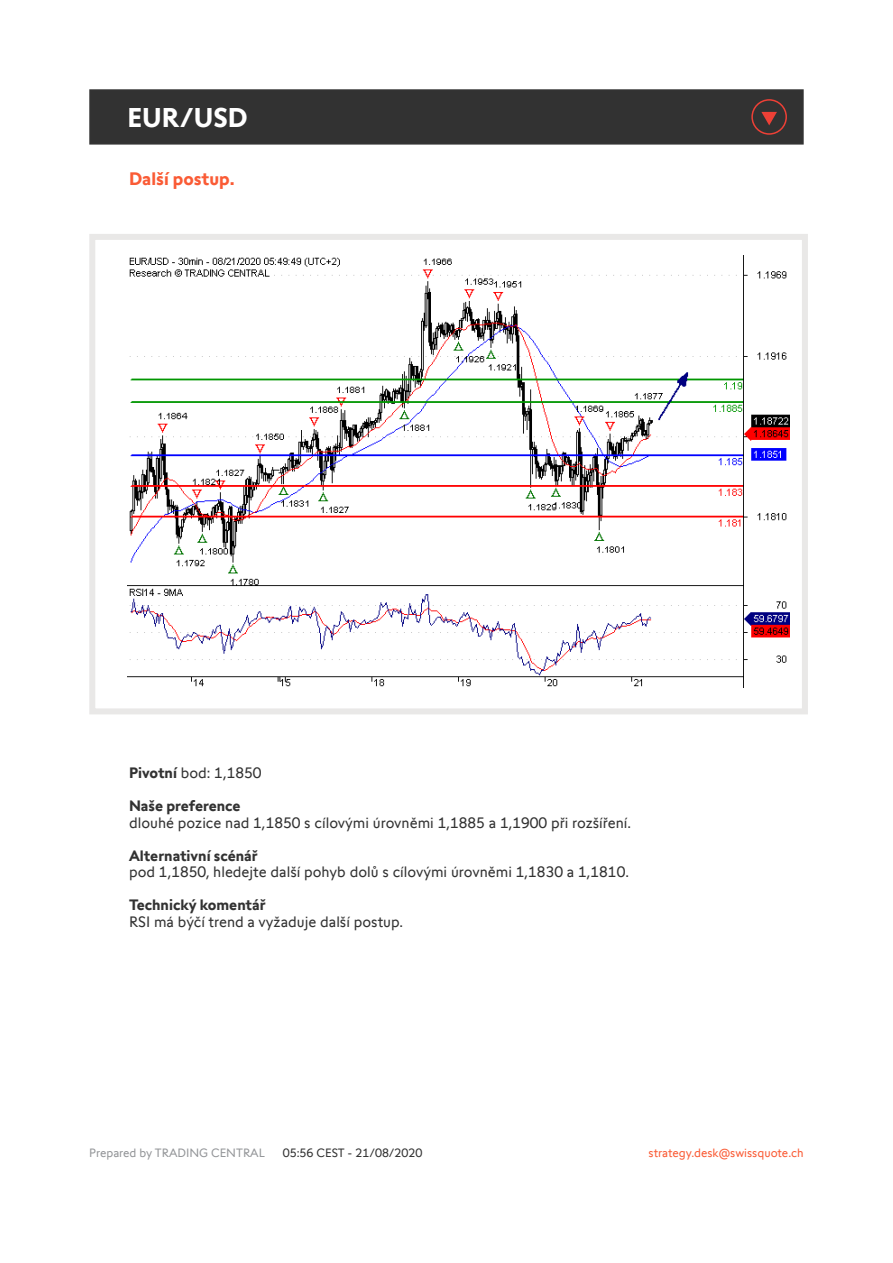
<style>
.page{position:relative;width:893px;height:1263px;background:#fff}
.page>*{position:absolute;margin:0;border:0;box-sizing:border-box;transform-origin:0 0}
.t1{font:700 27px "Swissquote CT";color:#fff}
.t2{font:700 18px "Swissquote CT";color:#fa5b35}
.t3{font:15px "Swissquote CT";color:#323232}
.t4{font:700 15px "Swissquote CT";color:#323232}
.t5{font:12px "Swissquote CT";color:#fa5b35}
.t6{font:12px "Swissquote CT";color:#939598}
.t7{font:12px "Swissquote CT";color:#323232}
.s1{font-weight:700}
</style>
<div class="page">
<div style="left:89px;top:234px;width:719px;height:480px;border:6px solid #e9e8e7"></div>
<div style="left:89px;top:89px;width:715px;height:56px;background:#323232;border:2px solid #323232"></div>
<img style="left:128px;top:255px;width:661px;height:432px">
<svg style="left:751px;top:99px;width:36px;height:36px"></svg>
<h1 class="t1" style="left:128px;top:101px;width:122px">EUR/USD</h1>
<p class="t2" style="left:129px;top:168px;width:107px">Další postup.</p>
<p class="t3" style="left:129px;top:764px;width:134px"><span class="s1">Pivotní</span> bod: 1,1850</p>
<p class="t4" style="left:129px;top:797px;width:113px">Naše preference</p>
<p class="t3" style="left:129px;top:814px;width:503px">dlouhé pozice nad 1,1850 s cílovými úrovněmi 1,1885 a 1,1900 při rozšíření.</p>
<p class="t4" style="left:129px;top:846px;width:130px">Alternativní scénář</p>
<p class="t3" style="left:129px;top:863px;width:501px">pod 1,1850, hledejte další pohyb dolů s cílovými úrovněmi 1,1830 a 1,1810.</p>
<p class="t4" style="left:129px;top:896px;width:138px">Technický komentář</p>
<p class="t3" style="left:129px;top:913px;width:276px">RSI má býčí trend a vyžaduje další postup.</p>
<p class="t6" style="left:89px;top:1145px;width:177px">Prepared by TRADING CENTRAL</p>
<p class="t7" style="left:283px;top:1145px;width:141px">05:56 CEST - 21/08/2020</p>
<p class="t5" style="left:649px;top:1145px;width:157px">strategy.desk@swissquote.ch</p>
</div>
